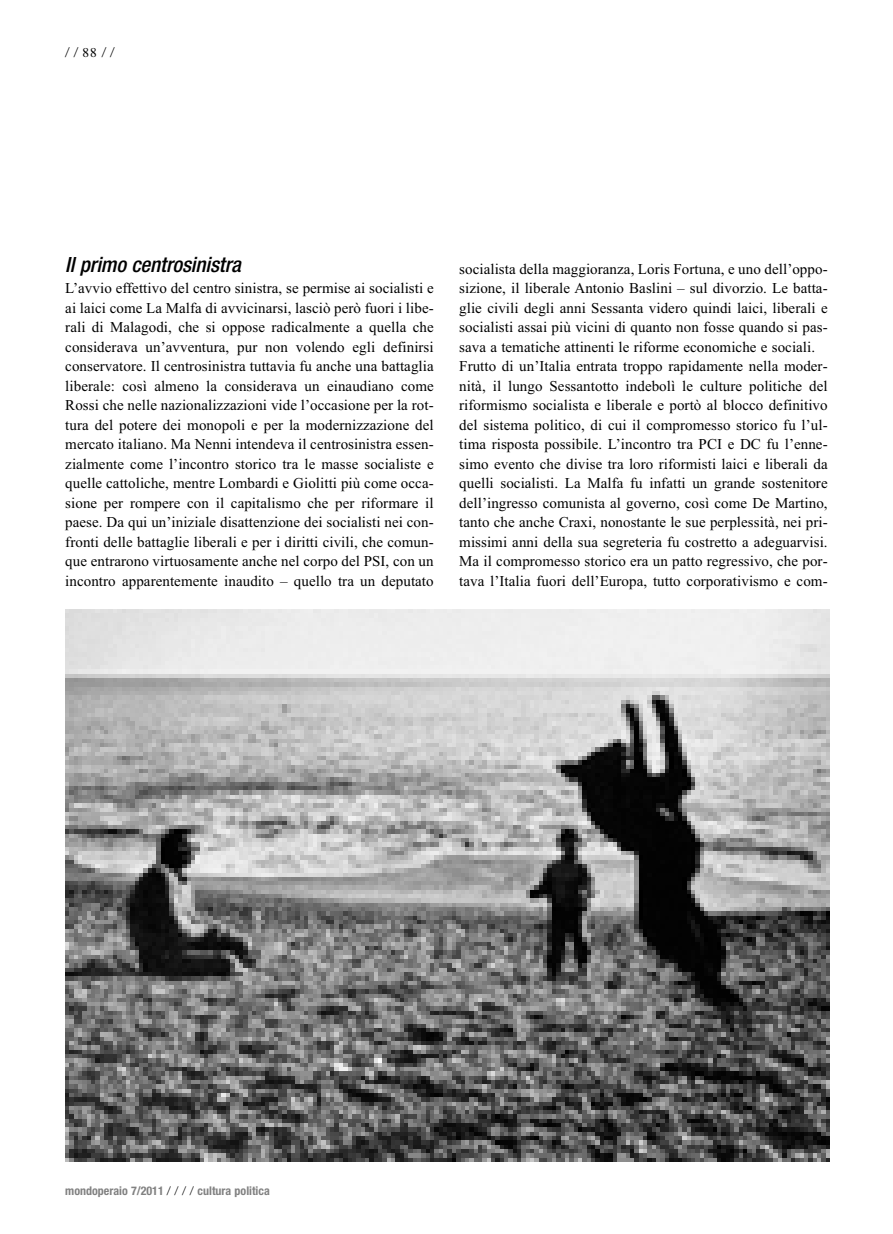
<style>
.page{position:relative;width:893px;height:1234px;background:#fff}
.page>*{position:absolute;margin:0;border:0;box-sizing:border-box;transform-origin:0 0}
.t1{font:italic 500 condensed 21px "Helvetica Neue";letter-spacing:-.005em;color:#000}
.t2{font:15px/19.5px "Times New Roman";letter-spacing:.005em;color:#000;text-align:justify}
.t3{font:300 13.5px "Helvetica Neue";color:#000}
.t4{font:700 condensed 12px "Helvetica Neue";color:#818181}
.s1{font-family:"Times";font-weight:400}
.s2{font-weight:300;font-stretch:normal;color:#000}
</style>
<div class="page">
<img style="left:66px;top:609px;width:763px;height:552px">
<p class="t3" style="left:65px;top:44px;width:51px">//<span class="s1">88</span>//</p>
<h1 class="t1" style="left:65px;top:252px;width:177px">Il primo centrosinistra</h1>
<p class="t2" style="left:65px;top:278px;width:370px">L’avvio effettivo del centro sinistra, se permise ai socialisti e ai laici come La Malfa di avvicinarsi, lasciò però fuori i libe&shy;rali di Malagodi, che si oppose radicalmente a quella che considerava un’avventura, pur non volendo egli definirsi conservatore. Il centrosinistra tuttavia fu anche una battaglia liberale: così almeno la considerava un einaudiano come Rossi che nelle nazionalizzazioni vide l’occasione per la rot&shy;tura del potere dei monopoli e per la modernizzazione del mercato italiano. Ma Nenni intendeva il centrosinistra essen&shy;zialmente come l’incontro storico tra le masse socialiste e quelle cattoliche, mentre Lombardi e Giolitti più come occa&shy;sione per rompere con il capitalismo che per riformare il paese. Da qui un’iniziale disattenzione dei socialisti nei con&shy;fronti delle battaglie liberali e per i diritti civili, che comun&shy;que entrarono virtuosamente anche nel corpo del PSI, con un incontro apparentemente inaudito – quello tra un deputato</p>
<p class="t2" style="left:459px;top:258px;width:370px;text-align:left">socialista della maggioranza, Loris Fortuna, e uno dell’oppo&shy;sizione, il liberale Antonio Baslini – sul divorzio. Le batta&shy;glie civili degli anni Sessanta videro quindi laici, liberali e socialisti assai più vicini di quanto non fosse quando si pas&shy;sava a tematiche attinenti le riforme economiche e sociali.<br>Frutto di un’Italia entrata troppo rapidamente nella moder&shy;nità, il lungo Sessantotto indebolì le culture politiche del riformismo socialista e liberale e portò al blocco definitivo del sistema politico, di cui il compromesso storico fu l’ul&shy;tima risposta possibile. L’incontro tra PCI e DC fu l’enne&shy;simo evento che divise tra loro riformisti laici e liberali da quelli socialisti. La Malfa fu infatti un grande sostenitore dell’ingresso comunista al governo, così come De Martino, tanto che anche Craxi, nonostante le sue perplessità, nei pri&shy;missimi anni della sua segreteria fu costretto a adeguarvisi.<br>Ma il compromesso storico era un patto regressivo, che por&shy;tava l’Italia fuori dell’Europa, tutto corporativismo e com-</p>
<p class="t4" style="left:65px;top:1182px;width:206px">mondoperaio 7/2011 <span class="s2">/ / / /</span> cultura politica</p>
</div>
